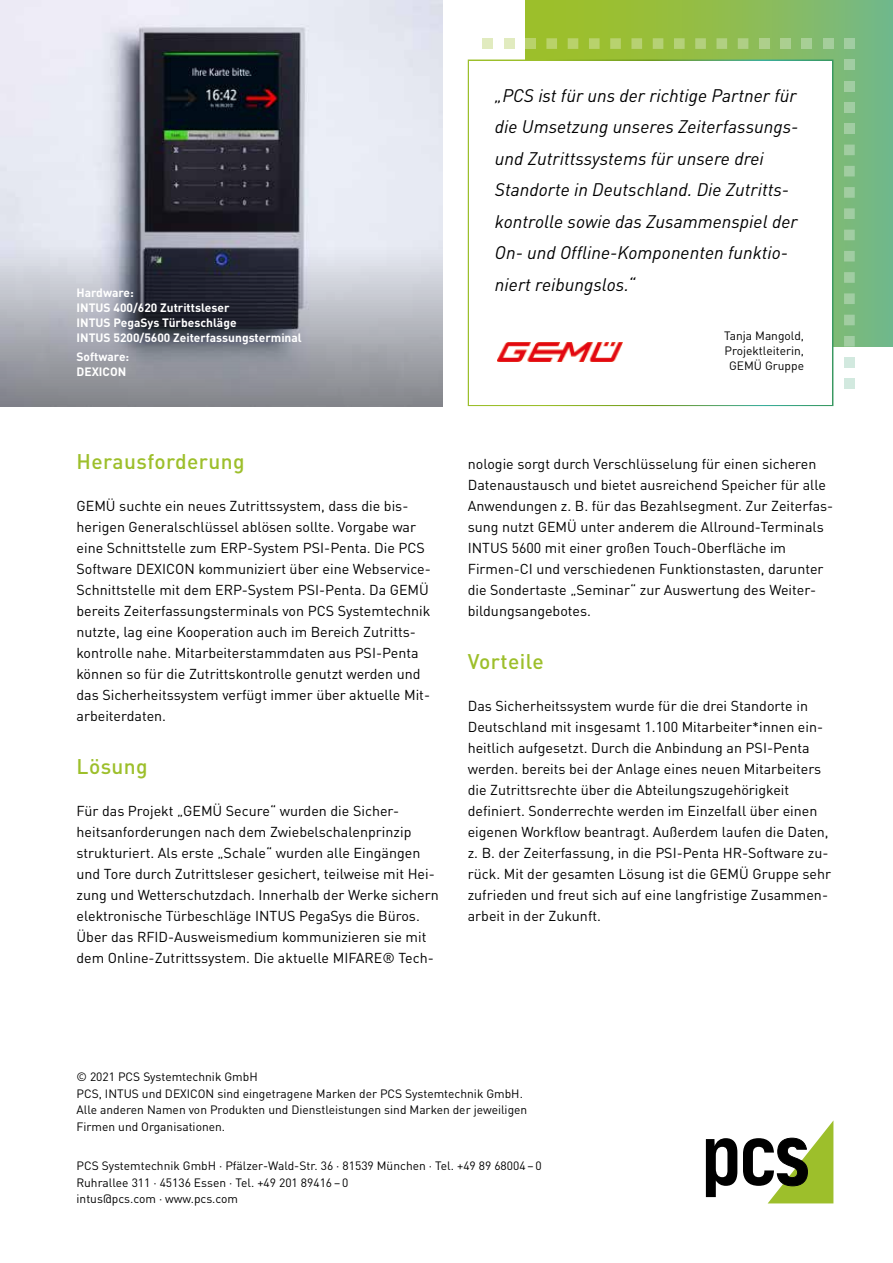
<style>
.page{position:relative;width:893px;height:1263px;background:#fff}
.page>*{position:absolute;margin:0;border:0;box-sizing:border-box;transform-origin:0 0}
.t1{font:500 21px "DIN Pro";letter-spacing:.02em;color:#9dbf2b}
.t2{font:italic 18px/31.5px "DIN Pro";color:#000}
.t3{font:14.25px/21px "DIN Pro";color:#000}
.t4{font:12px/16.5px "DIN Pro";color:#000}
.t5{font:700 12px/15px "DIN Pro";color:#fff}
</style>
<div class="page">
<div style="left:525px;top:0;width:368px;height:347px;background:linear-gradient(to right,#a5c01c,#78b982)"></div>
<div style="left:468px;top:60px;width:365px;height:346px;background:#fff;border:3px solid #fff"></div>
<svg style="left:706px;top:1138px;width:31px;height:59px"></svg>
<svg style="left:743px;top:1121px;width:90px;height:82px"></svg>
<img style="left:0;top:0;width:442px;height:406px">
<img style="left:497px;top:342px;width:125px;height:20px">
<svg style="left:844px;top:145px;width:11px;height:202px;background:#8ec38e"></svg>
<div style="left:844px;top:123px;width:11px;height:11px;background:#a2cda2"></div>
<div style="left:844px;top:102px;width:11px;height:11px;background:#a2cda2"></div>
<div style="left:844px;top:81px;width:11px;height:10px;background:#a2cda2"></div>
<div style="left:844px;top:60px;width:11px;height:10px;background:#a2cda2"></div>
<svg style="left:546px;top:38px;width:202px;height:11px;background:#a6c758"></svg>
<div style="left:759px;top:38px;width:11px;height:11px;background:#aecf8b"></div>
<div style="left:780px;top:38px;width:11px;height:11px;background:#abcf90"></div>
<div style="left:801px;top:38px;width:11px;height:11px;background:#a8cf96"></div>
<div style="left:823px;top:38px;width:10px;height:11px;background:#a5ce9c"></div>
<div style="left:844px;top:357px;width:11px;height:11px;background:#d2e9df"></div>
<div style="left:844px;top:378px;width:11px;height:11px;background:#d2e9df"></div>
<div style="left:525px;top:38px;width:11px;height:11px;background:#b9d26a"></div>
<div style="left:504px;top:38px;width:10px;height:11px;background:#e1ebbf"></div>
<div style="left:483px;top:38px;width:10px;height:11px;background:#e1ebbf"></div>
<div style="left:844px;top:38px;width:11px;height:11px;background:#a2cda2"></div>
<p class="t5" style="left:77px;top:284px;width:227px">Hardware:<br>INTUS 400/620 Zutrittsleser<br>INTUS PegaSys Türbeschläge<br>INTUS 5200/5600 Zeiterfassungsterminal</p>
<p class="t5" style="left:77px;top:348px;width:54px">Software:<br>DEXICON</p>
<p class="t2" style="left:495px;top:78px;width:305px">„PCS ist für uns der richtige Partner für die Umsetzung unseres Zeiterfassungs&shy;und Zutrittssystems für unsere drei Standorte in Deutschland. Die Zutritts&shy;kontrolle sowie das Zusammenspiel der On- und Offline-Komponenten funktio&shy;niert reibungslos.“</p>
<p class="t4" style="left:724px;top:327px;width:81px;line-height:15px;text-align:center">Tanja Mangold,<br>Projektleiterin,<br>GEMÜ Gruppe</p>
<h1 class="t1" style="left:77px;top:445px;width:170px">Herausforderung</h1>
<p class="t3" style="left:77px;top:494px;width:356px">GEMÜ suchte ein neues Zutrittssystem, dass die bis&shy;herigen Generalschlüssel ablösen sollte. Vorgabe war eine Schnittstelle zum ERP-System PSI-Penta. Die PCS Software DEXICON kommuniziert über eine Webservice-Schnittstelle mit dem ERP-System PSI-Penta. Da GEMÜ bereits Zeiterfassungsterminals von PCS Systemtechnik nutzte, lag eine Kooperation auch im Bereich Zutritts&shy;kontrolle nahe. Mitarbeiterstammdaten aus PSI-Penta können so für die Zutrittskontrolle genutzt werden und das Sicherheitssystem verfügt immer über aktuelle Mit&shy;arbeiterdaten.</p>
<h1 class="t1" style="left:77px;top:750px;width:73px">Lösung</h1>
<p class="t3" style="left:77px;top:799px;width:364px">Für das Projekt „GEMÜ Secure“ wurden die Sicher&shy;heitsanforderungen nach dem Zwiebelschalenprinzip strukturiert. Als erste „Schale“ wurden alle Eingängen und Tore durch Zutrittsleser gesichert, teilweise mit Hei&shy;zung und Wetterschutzdach. Innerhalb der Werke sichern elektronische Türbeschläge INTUS PegaSys die Büros.<br>Über das RFID-Ausweismedium kommunizieren sie mit dem Online-Zutrittssystem. Die aktuelle MIFARE® Tech-</p>
<p class="t3" style="left:468px;top:452px;width:367px">nologie sorgt durch Verschlüsselung für einen sicheren Datenaustausch und bietet ausreichend Speicher für alle Anwendungen z. B. für das Bezahlsegment. Zur Zeiterfas&shy;sung nutzt GEMÜ unter anderem die Allround-Terminals INTUS 5600 mit einer großen Touch-Oberfläche im Firmen-CI und verschiedenen Funktionstasten, darunter die Sondertaste „Seminar“ zur Auswertung des Weiter&shy;bildungsangebotes.</p>
<h1 class="t1" style="left:468px;top:645px;width:78px">Vorteile</h1>
<p class="t3" style="left:468px;top:694px;width:365px">Das Sicherheitssystem wurde für die drei Standorte in Deutschland mit insgesamt 1.100 Mitarbeiter*innen ein&shy;heitlich aufgesetzt. Durch die Anbindung an PSI-Penta werden. bereits bei der Anlage eines neuen Mitarbeiters die Zutrittsrechte über die Abteilungszugehörigkeit definiert. Sonderrechte werden im Einzelfall über einen eigenen Workflow beantragt. Außerdem laufen die Daten, z. B. der Zeiterfassung, in die PSI-Penta HR-Software zu&shy;rück. Mit der gesamten Lösung ist die GEMÜ Gruppe sehr zufrieden und freut sich auf eine langfristige Zusammen&shy;arbeit in der Zukunft.</p>
<p class="t4" style="left:77px;top:1068px;width:452px">© 2021 PCS Systemtechnik GmbH<br>PCS, INTUS und DEXICON sind eingetragene Marken der PCS Systemtechnik GmbH.<br>Alle anderen Namen von Produkten und Dienstleistungen sind Marken der jeweiligen Firmen und Organisationen.</p>
<p class="t4" style="left:77px;top:1157px;width:467px">PCS Systemtechnik GmbH · Pfälzer-Wald-Str. 36 · 81539 München · Tel. +49 89 68004–0<br>Ruhrallee 311 · 45136 Essen · Tel. +49 201 89416–0<br>intus@pcs.com · www.pcs.com</p>
</div>
